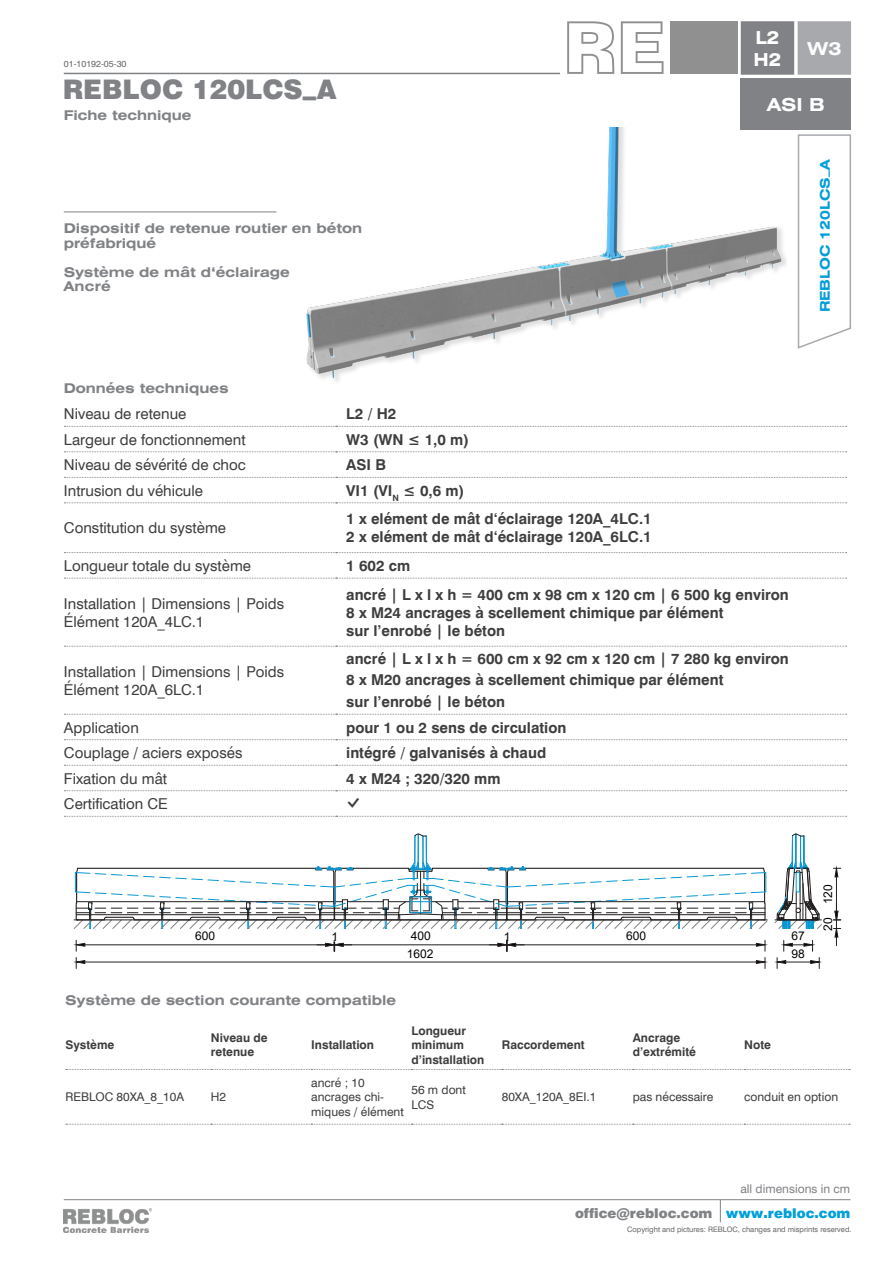
<style>
.page{position:relative;width:893px;height:1263px;background:#fff}
.page>*{position:absolute;margin:0;border:0;box-sizing:border-box;transform-origin:0 0}
.t1{font:900 27px "Swiss 721 BT";color:#808285}
.t2{font:700 expanded 18px "Swiss 721 BT";color:#fff}
.t3{font:700 15px "Swiss 721 BT";color:#3e3e3f}
.t4{font:15px "Swiss 721 BT";color:#3e3e3f}
.t5{font:700 expanded 13.5px "Swiss 721 BT";color:#808285}
.t6{font:900 13.5px "Swiss 721 BT";color:#808285}
.t7{font:700 expanded 13.5px "Swiss 721 BT";color:#009fda}
.t8{font:12px/14.4px "Swiss 721 BT";color:#3e3e3f}
.t9{font:700 12px/14.4px "Swiss 721 BT";color:#3e3e3f}
.t10{font:12px "Arial";color:#000}
.t11{font:12px "Arial";color:#231f20}
.t12{font:12px "Swiss 721 BT";color:#808285}
.t13{font:9px "Swiss 721 BT";color:#67676a}
.t14{font:7.5px "Swiss 721 BT";color:#67676a}
.s1{color:#009fda}
</style>
<div class="page">
<hr style="left:64px;top:1199px;width:786px;height:1px;background:#808285">
<svg style="left:720px;top:1200px;width:1px;height:22px"></svg>
<img style="left:64px;top:1208px;width:87px;height:24px">
<div style="left:734px;top:1178px;width:122px;height:22px;background:#fff"></div>
<svg style="left:64px;top:426px;width:783px;height:1px"></svg>
<svg style="left:64px;top:451px;width:783px;height:1px"></svg>
<svg style="left:64px;top:477px;width:783px;height:1px"></svg>
<svg style="left:64px;top:502px;width:783px;height:1px"></svg>
<svg style="left:64px;top:552px;width:783px;height:1px"></svg>
<svg style="left:64px;top:578px;width:783px;height:1px"></svg>
<svg style="left:64px;top:646px;width:783px;height:1px"></svg>
<svg style="left:64px;top:714px;width:783px;height:1px"></svg>
<svg style="left:64px;top:739px;width:783px;height:1px"></svg>
<svg style="left:64px;top:765px;width:783px;height:1px"></svg>
<svg style="left:64px;top:790px;width:783px;height:1px"></svg>
<svg style="left:64px;top:816px;width:783px;height:1px"></svg>
<hr style="left:64px;top:73px;width:496px;height:1px;background:#808285">
<hr style="left:64px;top:212px;width:212px;height:1px;background:#808285">
<div style="left:670px;top:21px;width:67px;height:53px;background:#8f908f"></div>
<svg style="left:621px;top:21px;width:42px;height:53px"></svg>
<svg style="left:567px;top:21px;width:47px;height:53px"></svg>
<svg style="left:66px;top:1069px;width:784px;height:1px"></svg>
<svg style="left:66px;top:1124px;width:784px;height:1px"></svg>
<svg style="left:797px;top:134px;width:54px;height:215px"></svg>
<div style="left:741px;top:22px;width:52px;height:52px;background:#808285"></div>
<div style="left:741px;top:21px;width:53px;height:54px;border:2px solid #808285"></div>
<div style="left:798px;top:22px;width:52px;height:52px;background:#a8a9ad"></div>
<div style="left:798px;top:21px;width:53px;height:54px;border:2px solid #a8a9ad"></div>
<div style="left:741px;top:79px;width:110px;height:51px;background:#808285"></div>
<img style="left:306px;top:128px;width:480px;height:254px">
<hr style="left:836px;top:877px;width:1px;height:34px;background:#231f20">
<svg style="left:833px;top:903px;width:8px;height:43px"></svg>
<svg style="left:833px;top:867px;width:8px;height:11px"></svg>
<svg style="left:774px;top:833px;width:48px;height:96px"></svg>
<svg style="left:783px;top:940px;width:30px;height:11px"></svg>
<hr style="left:85px;top:962px;width:671px;height:1px;background:#231f20">
<svg style="left:75px;top:957px;width:11px;height:11px"></svg>
<svg style="left:756px;top:957px;width:10px;height:11px"></svg>
<svg style="left:776px;top:957px;width:44px;height:11px"></svg>
<svg style="left:73px;top:833px;width:695px;height:118px"></svg>
<p class="t13" style="left:64px;top:58px;width:64px">01-10192-05-30</p>
<p class="t1" style="left:63px;top:73px;width:276px">REBLOC 120LCS_A</p>
<p class="t5" style="left:64px;top:107px;width:129px">Fiche technique</p>
<p class="t5" style="left:64px;top:220px;width:300px">Dispositif de retenue routier en béton</p>
<p class="t5" style="left:64px;top:235px;width:94px">préfabriqué</p>
<p class="t5" style="left:64px;top:264px;width:228px">Système de mât d‘éclairage</p>
<p class="t5" style="left:64px;top:278px;width:48px">Ancré</p>
<p class="t5" style="left:64px;top:380px;width:166px">Données techniques</p>
<p class="t4" style="left:64px;top:405px;width:124px">Niveau de retenue</p>
<p class="t3" style="left:346px;top:405px;width:52px">L2 / H2</p>
<p class="t4" style="left:64px;top:430px;width:183px">Largeur de fonctionnement</p>
<p class="t3" style="left:346px;top:430px;width:124px">W3 (WN ≤ 1,0 m)</p>
<p class="t4" style="left:64px;top:456px;width:183px">Niveau de sévérité de choc</p>
<p class="t3" style="left:346px;top:456px;width:41px">ASI B</p>
<p class="t4" style="left:64px;top:481px;width:141px">Intrusion du véhicule</p>
<p class="t3" style="left:346px;top:481px;width:120px">VI1 (VI<sub>N</sub> ≤ 0,6 m)</p>
<p class="t4" style="left:64px;top:519px;width:164px">Constitution du système</p>
<p class="t11" style="left:71px;top:478px;width:60px">120LCS_A</p>
<p class="t3" style="left:346px;top:510px;width:307px">1 x elément de mât d‘éclairage 120A_4LC.1</p>
<p class="t3" style="left:346px;top:528px;width:307px">2 x elément de mât d‘éclairage 120A_6LC.1</p>
<p class="t2" style="left:755px;top:27px;width:26px">L2</p>
<p class="t2" style="left:754px;top:48px;width:29px">H2</p>
<p class="t2" style="left:807px;top:38px;width:35px">W3</p>
<p class="t2" style="left:767px;top:94px;width:59px">ASI B</p>
<p class="t7" style="left:817px;top:312px;width:155px;rotate:-90deg">REBLOC 120LCS_A</p>
<p class="t4" style="left:64px;top:557px;width:189px">Longueur totale du système</p>
<p class="t3" style="left:346px;top:557px;width:65px">1 602 cm</p>
<p class="t4" style="left:64px;top:594px;width:222px">Installation | Dimensions | Poids</p>
<p class="t4" style="left:64px;top:612px;width:142px">Élément 120A_4LC.1</p>
<p class="t3" style="left:346px;top:585px;width:444px">ancré | L x l x h = 400 cm x 98 cm x 120 cm | 6 500 kg environ</p>
<p class="t3" style="left:346px;top:603px;width:379px">8 x M24 ancrages à scellement chimique par élément</p>
<p class="t3" style="left:346px;top:621px;width:160px">sur l’enrobé | le béton</p>
<p class="t4" style="left:64px;top:662px;width:222px">Installation | Dimensions | Poids</p>
<p class="t4" style="left:64px;top:680px;width:142px">Élément 120A_6LC.1</p>
<p class="t3" style="left:346px;top:650px;width:444px">ancré | L x l x h = 600 cm x 92 cm x 120 cm | 7 280 kg environ</p>
<p class="t3" style="left:346px;top:671px;width:379px">8 x M20 ancrages à scellement chimique par élément</p>
<p class="t3" style="left:346px;top:693px;width:160px">sur l’enrobé | le béton</p>
<p class="t4" style="left:64px;top:718px;width:76px">Application</p>
<p class="t3" style="left:346px;top:718px;width:222px">pour 1 ou 2 sens de circulation</p>
<p class="t4" style="left:64px;top:744px;width:180px">Couplage / aciers exposés</p>
<p class="t3" style="left:346px;top:744px;width:201px">intégré / galvanisés à chaud</p>
<p class="t4" style="left:64px;top:769px;width:105px">Fixation du mât</p>
<p class="t3" style="left:346px;top:769px;width:156px">4 x M24 ; 320/320 mm</p>
<p class="t4" style="left:64px;top:795px;width:105px">Certification CE</p>
<p class="t10" style="left:392px;top:727px;width:22px">400</p>
<p class="t10" style="left:388px;top:744px;width:28px">1602</p>
<p class="t11" style="left:71px;top:798px;width:60px">120LCS_A</p>
<p class="t10" style="left:195px;top:928px;width:22px">600</p>
<p class="t10" style="left:331px;top:928px;width:8px">1</p>
<p class="t10" style="left:411px;top:928px;width:22px">400</p>
<p class="t10" style="left:504px;top:928px;width:8px">1</p>
<p class="t10" style="left:626px;top:928px;width:22px">600</p>
<p class="t10" style="left:791px;top:928px;width:15px">67</p>
<p class="t10" style="left:407px;top:945px;width:28px">1602</p>
<p class="t10" style="left:791px;top:945px;width:15px">98</p>
<p class="t5" style="left:65px;top:992px;width:332px">Système de section courante compatible</p>
<p class="t9" style="left:65px;top:1038px;width:51px">Système</p>
<p class="t9" style="left:211px;top:1030px;width:58px">Niveau de retenue</p>
<p class="t9" style="left:311px;top:1038px;width:64px">Installation</p>
<p class="t11" style="left:71px;top:994px;width:45px">120LCS</p>
<p class="t9" style="left:411px;top:1023px;width:74px">Longueur minimum d’installation</p>
<p class="t9" style="left:502px;top:1038px;width:85px">Raccordement</p>
<p class="t9" style="left:633px;top:1030px;width:65px">Ancrage d’extrémité</p>
<p class="t9" style="left:744px;top:1038px;width:28px">Note</p>
<p class="t10" style="left:819px;top:931px;width:48px;rotate:-90deg">20 120</p>
<p class="t8" style="left:65px;top:1090px;width:120px">REBLOC 80XA_8_10A</p>
<p class="t8" style="left:211px;top:1090px;width:17px">H2</p>
<p class="t8" style="left:311px;top:1075px;width:55px">ancré ; 10</p>
<p class="t8" style="left:311px;top:1090px;width:94px">ancrages chi&shy;miques / élément</p>
<p class="t8" style="left:411px;top:1083px;width:56px">56 m dont</p>
<p class="t8" style="left:411px;top:1097px;width:24px">LCS</p>
<p class="t8" style="left:502px;top:1090px;width:96px">80XA_120A_8EI.1</p>
<p class="t8" style="left:633px;top:1090px;width:82px">pas nécessaire</p>
<p class="t8" style="left:744px;top:1090px;width:95px">conduit en option</p>
<p class="t12" style="left:740px;top:1182px;width:111px">all dimensions in cm</p>
<p class="t6" style="left:575px;top:1205px;width:277px">office@rebloc.com <span class="s1">www.rebloc.com</span></p>
<p class="t14" style="left:627px;top:1225px;width:226px">Copyright and pictures: REBLOC, changes and misprints reserved.</p>
</div>
